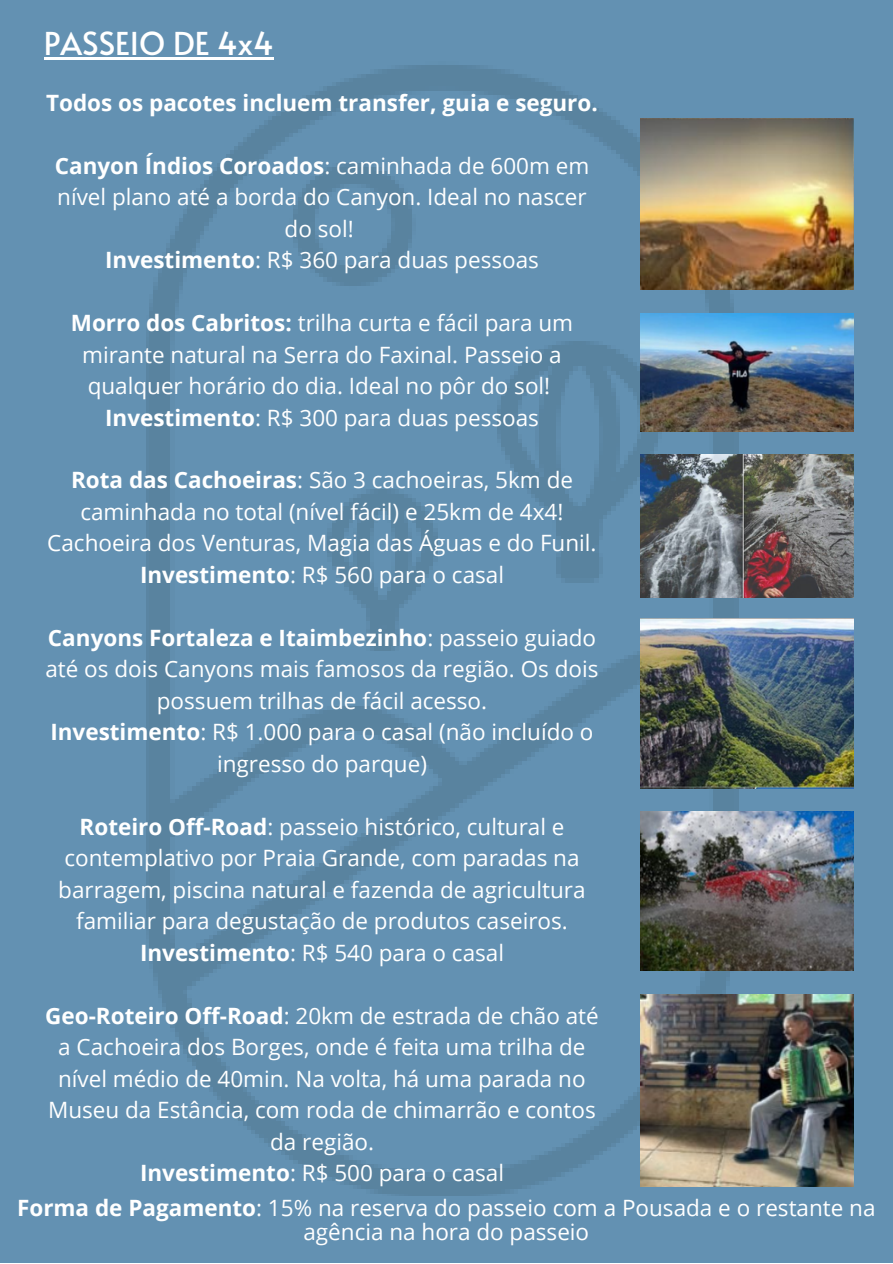
<style>
.page{position:relative;width:893px;height:1264px;background:#fff}
.page>*{position:absolute;margin:0;border:0;box-sizing:border-box;transform-origin:0 0}
.t1{font:31.5px "Alata";color:#fff}
.t2{font:22.5px/31.5px "Open Sans";color:#fff;text-align:center}
.t3{font:700 22.5px "Open Sans";color:#fff}
.s1{font-weight:700}
</style>
<div class="page">
<div style="left:0;top:0;width:892px;height:1262px;background:#6391b2"></div>
<img style="left:146px;top:65px;width:600px;height:1129px">
<img style="left:640px;top:618px;width:213px;height:170px">
<img style="left:640px;top:454px;width:213px;height:143px">
<img style="left:640px;top:119px;width:213px;height:171px">
<img style="left:640px;top:313px;width:213px;height:118px">
<img style="left:640px;top:811px;width:213px;height:159px">
<img style="left:640px;top:994px;width:213px;height:192px">
<hr style="left:44px;top:58px;width:230px;height:2px;background:#fff">
<h1 class="t1" style="left:44px;top:21px;width:231px">PASSEIO DE 4x4</h1>
<p class="t3" style="left:46px;top:87px;width:553px">Todos os pacotes incluem transfer, guia e seguro.</p>
<p class="t2" style="left:55px;top:149px;width:536px"><span class="s1">Canyon Índios Coroados</span>: caminhada de 600m em nível plano até a borda do Canyon. Ideal no nascer do sol!<br><span class="s1">Investimento</span>: R$ 360 para duas pessoas</p>
<p class="t2" style="left:71px;top:306px;width:504px"><span class="s1">Morro dos Cabritos:</span> trilha curta e fácil para um mirante natural na Serra do Faxinal. Passeio a qualquer horário do dia. Ideal no pôr do sol!<br><span class="s1">Investimento</span>: R$ 300 para duas pessoas</p>
<p class="t2" style="left:47px;top:464px;width:550px"><span class="s1">Rota das Cachoeiras</span>: São 3 cachoeiras, 5km de caminhada no total (nível fácil) e 25km de 4x4!<br>Cachoeira dos Venturas, Magia das Águas e do Funil.<br><span class="s1">Investimento</span>: R$ 560 para o casal</p>
<p class="t2" style="left:45px;top:621px;width:554px"><span class="s1">Canyons Fortaleza e Itaimbezinho</span>: passeio guiado até os dois Canyons mais famosos da região. Os dois possuem trilhas de fácil acesso.<br><span class="s1">Investimento</span>: R$ 1.000 para o casal (não incluído o ingresso do parque)</p>
<p class="t2" style="left:58px;top:810px;width:528px"><span class="s1">Roteiro Off-Road</span>: passeio histórico, cultural e contemplativo por Praia Grande, com paradas na barragem, piscina natural e fazenda de agricultura familiar para degustação de produtos caseiros.<br><span class="s1">Investimento</span>: R$ 540 para o casal</p>
<p class="t2" style="left:45px;top:999px;width:555px"><span class="s1">Geo-Roteiro Off-Road</span>: 20km de estrada de chão até a Cachoeira dos Borges, onde é feita uma trilha de nível médio de 40min. Na volta, há uma parada no Museu da Estância, com roda de chimarrão e contos da região.<br><span class="s1">Investimento</span>: R$ 500 para o casal</p>
<p class="t2" style="left:17px;top:1195px;width:859px;line-height:23.5px"><span class="s1">Forma de Pagamento</span>: 15% na reserva do passeio com a Pousada e o restante na agência na hora do passeio</p>
</div>
